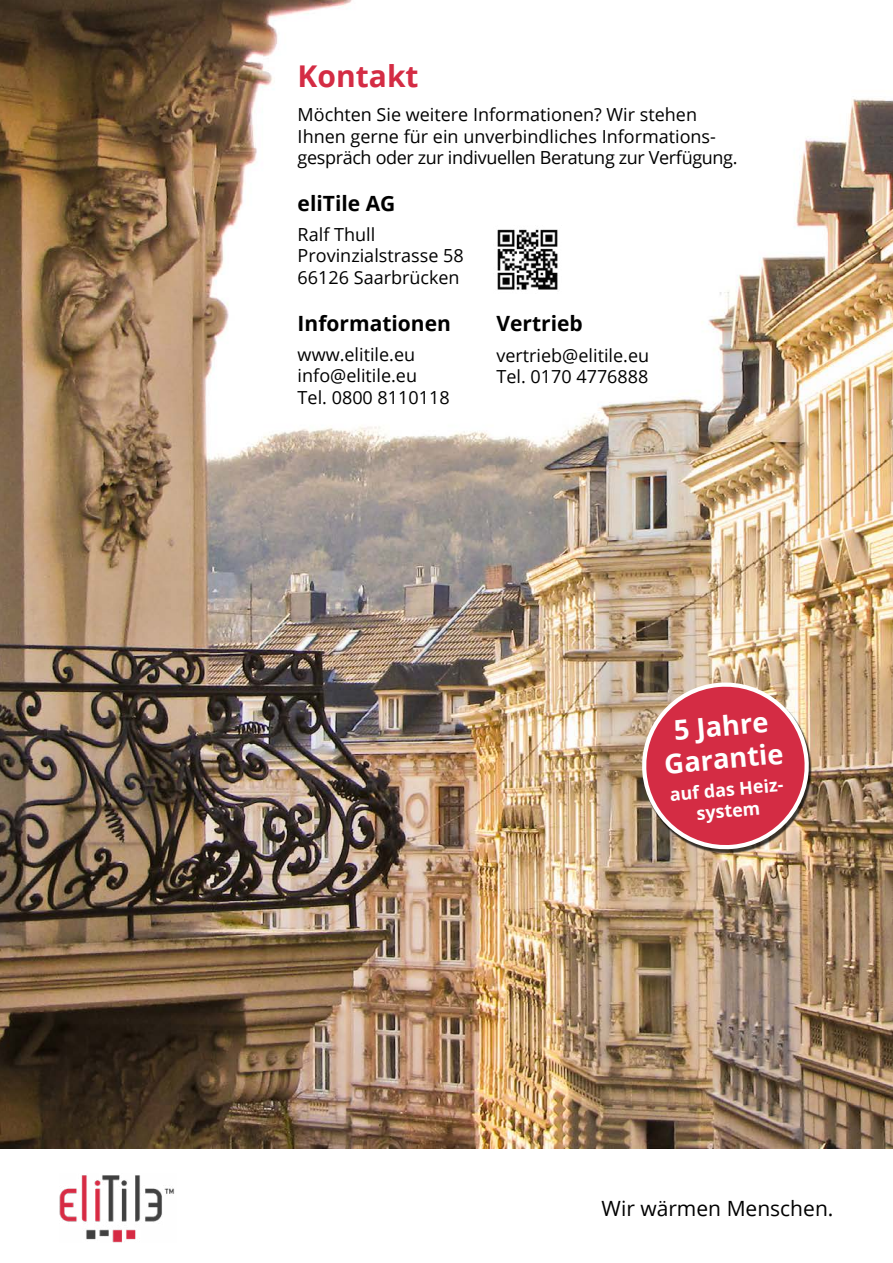
<style>
.page{position:relative;width:893px;height:1263px;background:#fff}
.page>*{position:absolute;margin:0;border:0;box-sizing:border-box;transform-origin:0 0}
.t1{font:700 30px "Open Sans";color:#d42c44}
.t2{font:700 27.3px/32.7px "Open Sans";color:#fff;text-align:center}
.t3{font:700 21px "Open Sans";color:#000}
.t4{font:21px "Open Sans";color:#000}
.t5{font:18px/21.6px "Open Sans";color:#000}
.t6{font:700 17.85px/21.5px "Open Sans";color:#fff;text-align:center}
</style>
<div class="page">
<img style="left:0;top:0;width:893px;height:1148px">
<img style="left:493px;top:225px;width:68px;height:68px">
<img style="left:60px;top:1175px;width:115px;height:68px">
<svg style="left:641px;top:681px;width:169px;height:170px;background:#cd555f"></svg>
<h1 class="t1" style="left:298px;top:55px;width:122px">Kontakt</h1>
<p class="t5" style="left:298px;top:103px;width:441px">Möchten Sie weitere Informationen? Wir stehen<br>Ihnen gerne für ein unverbindliches Informations&shy;gespräch oder zur indivuellen Beratung zur Verfügung.</p>
<p class="t3" style="left:298px;top:188px;width:99px">eliTile AG</p>
<p class="t5" style="left:298px;top:223px;width:168px">Ralf Thull<br>Provinzialstrasse 58<br>66126 Saarbrücken</p>
<p class="t3" style="left:298px;top:308px;width:155px">Informationen</p>
<p class="t5" style="left:298px;top:343px;width:154px">www.elitile.eu info@elitile.eu<br>Tel. 0800 8110118</p>
<p class="t3" style="left:496px;top:309px;width:88px">Vertrieb</p>
<p class="t5" style="left:496px;top:344px;width:154px">vertrieb@elitile.eu<br>Tel. 0170 4776888</p>
<h2 class="t2" style="left:660px;top:714px;width:121px;rotate:-5deg">5 -Jahre<br>Garantie</h2>
<p class="t6" style="left:669px;top:783px;width:118px;rotate:-5deg">auf das Heiz&shy;system</p>
<p class="t4" style="left:602px;top:1194px;width:233px">Wir wärmen Menschen.</p>
</div>
